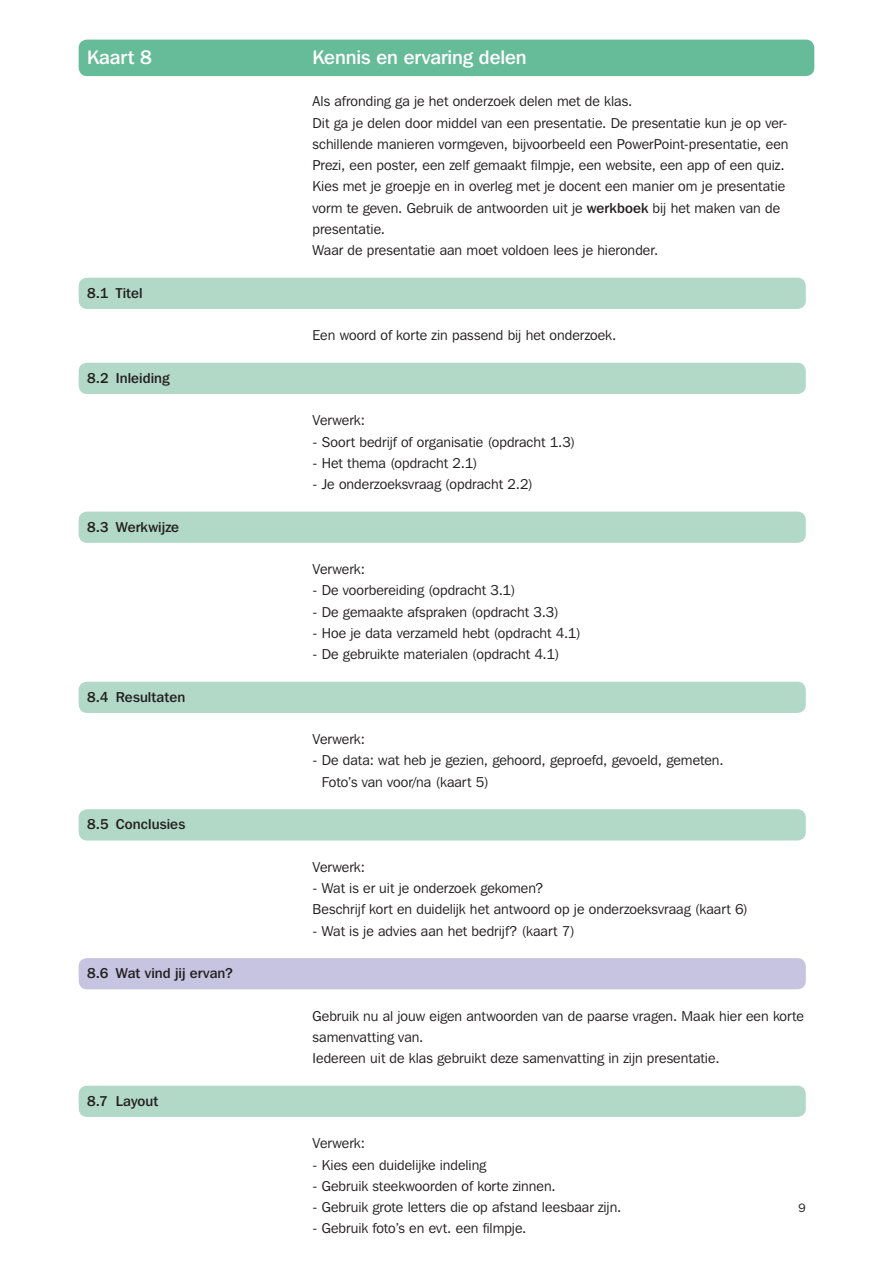
<style>
.page{position:relative;width:893px;height:1263px;background:#fff}
.page>*{position:absolute;margin:0;border:0;box-sizing:border-box;transform-origin:0 0}
.t1{font:500 19.5px "Franklin Gothic IT Cby BT";letter-spacing:-.005em;color:#fff}
.t2{font:14.25px/21.3px "Franklin Gothic IT Cby BT";color:#231f20}
.t3{font:500 14.25px "Franklin Gothic IT Cby BT";letter-spacing:.005em;color:#231f20}
.t4{font:12px "Franklin Gothic IT Cby BT";color:#231f20}
.s1{font-weight:500}
.s2{color:#fff}
</style>
<div class="page">
<div style="left:79px;top:40px;width:735px;height:36px;background:#6b9;border-radius:9px"></div>
<div style="left:79px;top:278px;width:727px;height:31px;background:#b2d9c7;border-radius:9px"></div>
<div style="left:79px;top:363px;width:727px;height:31px;background:#b2d9c7;border-radius:9px"></div>
<div style="left:79px;top:512px;width:727px;height:31px;background:#b2d9c7;border-radius:9px"></div>
<div style="left:79px;top:682px;width:727px;height:31px;background:#b2d9c7;border-radius:9px"></div>
<div style="left:79px;top:809px;width:727px;height:31px;background:#b2d9c7;border-radius:9px"></div>
<div style="left:79px;top:958px;width:727px;height:31px;background:#c6c4e1;border-radius:9px"></div>
<div style="left:79px;top:1086px;width:727px;height:31px;background:#b2d9c7;border-radius:9px"></div>
<h1 class="t1" style="left:87px;top:45px;width:66px">Kaart 8</h1>
<h1 class="t1" style="left:313px;top:45px;width:215px">Kennis en ervaring delen</h1>
<p class="t2" style="left:313px;top:90px;width:477px">Als afronding ga je het onderzoek delen met de klas.<br>Dit ga je delen door middel van een presentatie. De presentatie kun je op ver&shy;schillende manieren vormgeven, bijvoorbeeld een PowerPoint-presentatie, een Prezi, een poster, een zelf gemaakt filmpje, een website, een app of een quiz.<br>Kies met je groepje en in overleg met je docent een manier om je presentatie vorm te geven. Gebruik de antwoorden uit je <span class="s1">werkboek</span> bij het maken van de presentatie.<br>Waar de presentatie aan moet voldoen lees je hieronder.</p>
<p class="t3" style="left:87px;top:284px;width:57px">8.1 Titel</p>
<p class="t2" style="left:313px;top:324px;width:305px">Een woord of korte zin passend bij het onderzoek.</p>
<p class="t3" style="left:87px;top:369px;width:84px">8.2 Inleiding</p>
<p class="t2" style="left:313px;top:409px;width:54px">Verwerk:</p>
<p class="t2" style="left:313px;top:431px;width:264px">- Soort bedrijf of organisatie (opdracht 1.3)</p>
<p class="t2" style="left:313px;top:452px;width:167px">- Het thema (opdracht 2.1)</p>
<p class="t2" style="left:313px;top:473px;width:222px">- Je onderzoeksvraag (opdracht 2.2)</p>
<p class="t3" style="left:87px;top:518px;width:93px">8.3 Werkwijze</p>
<p class="t2" style="left:313px;top:558px;width:54px">Verwerk:</p>
<p class="t2" style="left:313px;top:579px;width:204px">- De voorbereiding (opdracht 3.1)</p>
<p class="t2" style="left:313px;top:601px;width:248px">- De gemaakte afspraken (opdracht 3.3)</p>
<p class="t2" style="left:313px;top:622px;width:270px">- Hoe je data verzameld hebt (opdracht 4.1)</p>
<p class="t2" style="left:313px;top:643px;width:248px">- De gebruikte materialen (opdracht 4.1)</p>
<p class="t3" style="left:87px;top:688px;width:100px">8.4 Resultaten</p>
<p class="t2" style="left:313px;top:728px;width:54px">Verwerk:</p>
<p class="t2" style="left:313px;top:750px;width:413px">- De data: wat heb je gezien, gehoord, geproefd, gevoeld, gemeten.</p>
<p class="t2" style="left:313px;top:771px;width:178px"><span class="s2">-</span> Foto’s van voor/na (kaart 5)</p>
<p class="t3" style="left:87px;top:815px;width:100px">8.5 Conclusies</p>
<p class="t2" style="left:313px;top:856px;width:54px">Verwerk:</p>
<p class="t2" style="left:313px;top:877px;width:437px">- Wat is er uit je onderzoek gekomen?<br>Beschrijf kort en duidelijk het antwoord op je onderzoeksvraag (kaart 6)</p>
<p class="t2" style="left:313px;top:920px;width:264px">- Wat is je advies aan het bedrijf? (kaart 7)</p>
<p class="t3" style="left:87px;top:964px;width:147px">8.6 Wat vind jij ervan?</p>
<p class="t2" style="left:313px;top:1005px;width:493px">Gebruik nu al jouw eigen antwoorden van de paarse vragen. Maak hier een korte samenvatting van.<br>Iedereen uit de klas gebruikt deze samenvatting in zijn presentatie.</p>
<p class="t3" style="left:87px;top:1092px;width:73px">8.7 Layout</p>
<p class="t2" style="left:313px;top:1132px;width:54px">Verwerk:</p>
<p class="t2" style="left:313px;top:1154px;width:175px">- Kies een duidelijke indeling</p>
<p class="t2" style="left:313px;top:1175px;width:245px">- Gebruik steekwoorden of korte zinnen.</p>
<p class="t2" style="left:313px;top:1196px;width:310px">- Gebruik grote letters die op afstand leesbaar zijn.</p>
<p class="t2" style="left:313px;top:1217px;width:215px">- Gebruik foto’s en evt. een filmpje.</p>
<p class="t4" style="left:799px;top:1200px;width:9px">9</p>
</div>
